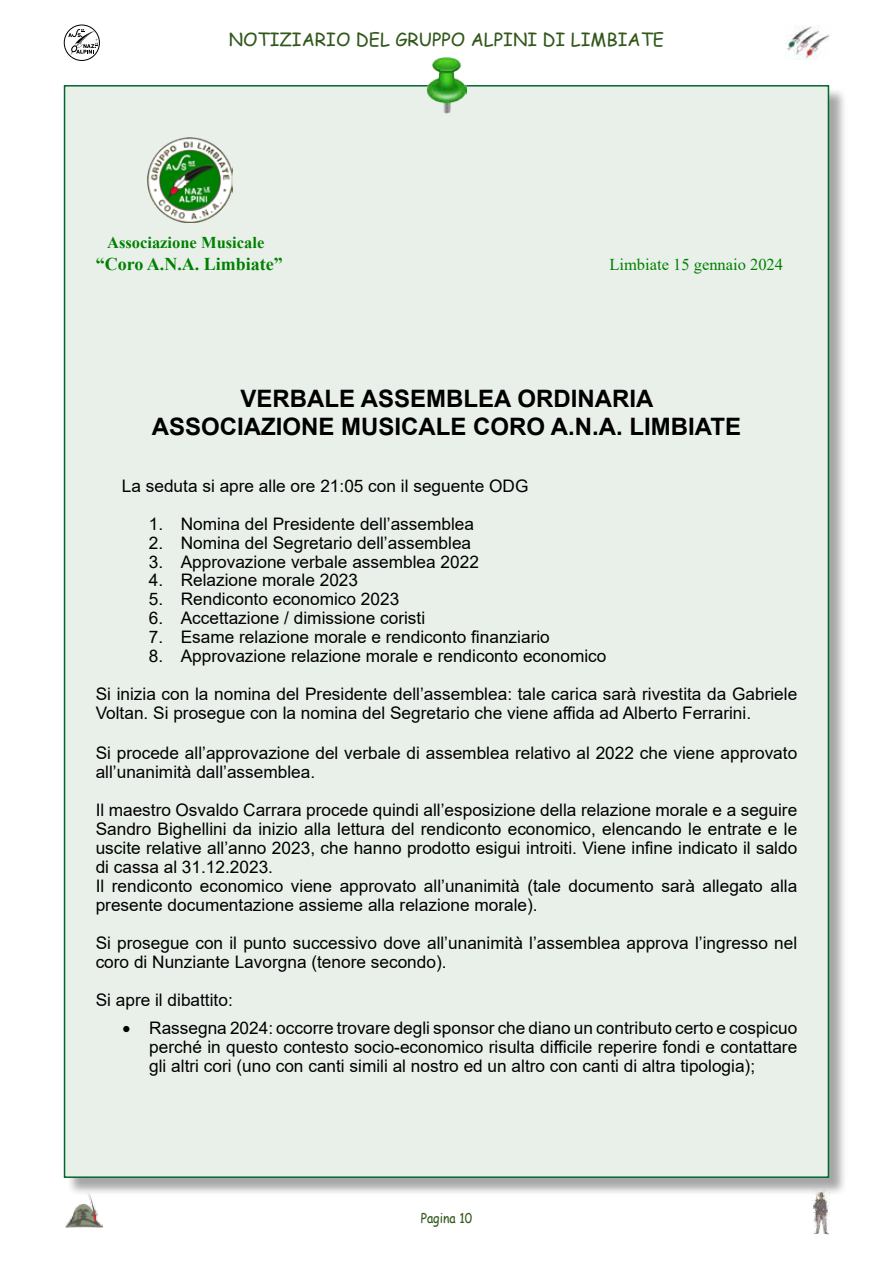
<style>
.page{position:relative;width:893px;height:1263px;background:#fff}
.page>*{position:absolute;margin:0;border:0;box-sizing:border-box;transform-origin:0 0}
.t1{font:700 24px/28.8px "Arial";color:#000;text-align:center}
.t2{font:18px "Comic Sans MS";color:#31571b}
.t3{font:700 18px "Times New Roman";color:#008000}
.t4{font:17.25px/19px "Arial";color:#000}
.t5{font:16.5px "Times New Roman";color:#008000}
.t6{font:700 16.5px "Times New Roman";color:#008000}
.t7{font:13.5px "Comic Sans MS";color:#31571b;scale:.9 1}
</style>
<div class="page">
<img style="left:65px;top:1196px;width:37px;height:32px">
<img style="left:812px;top:1196px;width:17px;height:38px">
<img style="left:786px;top:26px;width:43px;height:34px">
<div style="left:64px;top:25px;width:36px;height:36px;border:1px solid #000;border-radius:50%"></div>
<svg style="left:68px;top:29px;width:30px;height:26px"></svg>
<div style="left:66px;top:87px;width:782px;height:1109px;background:#000;opacity:.35"></div>
<div style="left:64px;top:85px;width:765px;height:1093px;background:#e9f0ea;border:2px solid #00682c"></div>
<img style="left:147px;top:138px;width:85px;height:84px">
<img style="left:426px;top:57px;width:41px;height:57px">
<p class="t2" style="left:229px;top:26px;width:437px">NOTIZIARIO DEL GRUPPO ALPINI DI LIMBIATE</p>
<p class="t6" style="left:107px;top:231px;width:159px">Associazione Musicale</p>
<p class="t3" style="left:96px;top:251px;width:189px">“Coro A.N.A. Limbiate”</p>
<p class="t5" style="left:609px;top:253px;width:175px">Limbiate 15 gennaio 2024</p>
<h1 class="t1" style="left:152px;top:384px;width:591px">VERBALE ASSEMBLEA ORDINARIA<br>ASSOCIAZIONE MUSICALE CORO A.N.A. LIMBIATE</h1>
<p class="t4" style="left:122px;top:476px;width:408px">La seduta si apre alle ore 21:05 con il seguente ODG</p>
<p class="t4" style="left:149px;top:514px;width:327px">1. Nomina del Presidente dell’assemblea</p>
<p class="t4" style="left:149px;top:533px;width:324px">2. Nomina del Segretario dell’assemblea</p>
<p class="t4" style="left:149px;top:552px;width:332px">3. Approvazione verbale assemblea 2022</p>
<p class="t4" style="left:149px;top:571px;width:211px">4. Relazione morale 2023</p>
<p class="t4" style="left:149px;top:590px;width:252px">5. Rendiconto economico 2023</p>
<p class="t4" style="left:149px;top:609px;width:278px">6. Accettazione / dimissione coristi</p>
<p class="t4" style="left:149px;top:628px;width:402px">7. Esame relazione morale e rendiconto finanziario</p>
<p class="t4" style="left:149px;top:647px;width:459px">8. Approvazione relazione morale e rendiconto economico</p>
<p class="t4" style="left:96px;top:685px;width:703px">Si inizia con la nomina del Presidente dell’assemblea: tale carica sarà rivestita da Gabriele<br>Voltan. Si prosegue con la nomina del Segretario che viene affida ad Alberto Ferrarini.</p>
<p class="t4" style="left:96px;top:743px;width:703px">Si procede all’approvazione del verbale di assemblea relativo al 2022 che viene approvato all’unanimità dall’assemblea.</p>
<p class="t4" style="left:96px;top:800px;width:703px">Il maestro Osvaldo Carrara procede quindi all’esposizione della relazione morale e a seguire Sandro Bighellini da inizio alla lettura del rendiconto economico, elencando le entrate e le uscite relative all’anno 2023, che hanno prodotto esigui introiti. Viene infine indicato il saldo di cassa al 31.12.2023.<br>Il rendiconto economico viene approvato all’unanimità (tale documento sarà allegato alla presente documentazione assieme alla relazione morale).</p>
<p class="t4" style="left:96px;top:933px;width:703px">Si prosegue con il punto successivo dove all’unanimità l’assemblea approva l’ingresso nel coro di Nunziante Lavorgna (tenore secondo).</p>
<p class="t4" style="left:96px;top:990px;width:139px">Si apre il dibattito:</p>
<p class="t4" style="left:149px;top:1018px;width:650px;text-align:justify;text-indent:-27px">• Rassegna 2024: occorre trovare degli sponsor che diano un contributo certo e cospicuo perché in questo contesto socio-economico risulta difficile reperire fondi e contattare gli altri cori (uno con canti simili al nostro ed un altro con canti di altra tipologia);</p>
<p class="t7" style="left:421px;top:1208px;width:59px">Pagina 10</p>
</div>
